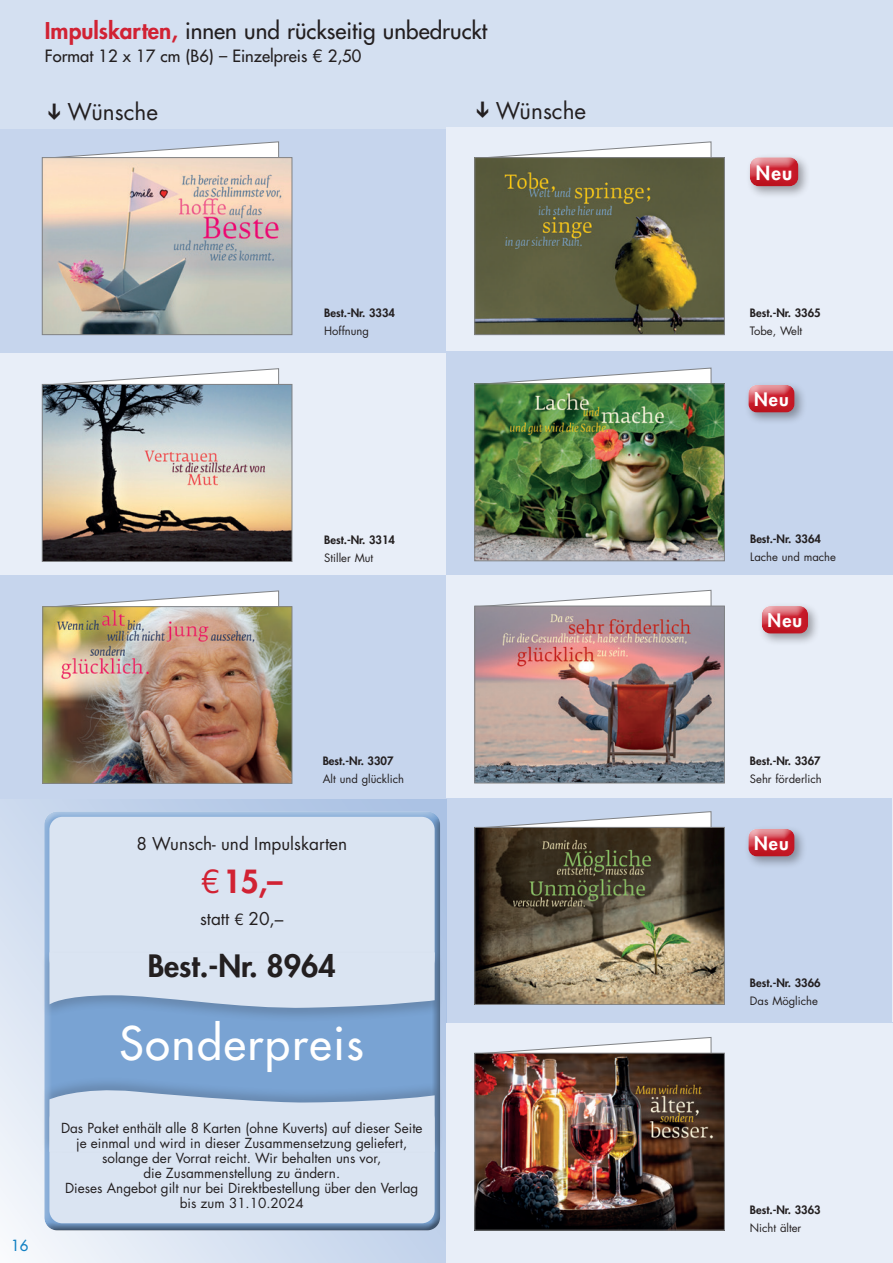
<style>
.page{position:relative;width:893px;height:1263px;background:#fff}
.page>*{position:absolute;margin:0;border:0;box-sizing:border-box;transform-origin:0 0}
.t1{font:500 45px "Futura Std";letter-spacing:.04em;color:#fff}
.t2{font:800 31.05px "Futura Std";color:#d12233}
.t3{font:800 30px "Futura Std";color:#231f20}
.t4{font:500 22.5px "Futura Std";color:#231f20}
.t5{font:22.5px "Futura Std";color:#231f20}
.t6{font:800 18.9px "Futura Std";color:#fff}
.t7{font:800 18px "Futura Std";letter-spacing:.06em;color:#fff}
.t8{font:17.25px "Futura Std";color:#231f20}
.t9{font:500 16.5px "Futura Std";color:#231f20}
.t10{font:500 15px "Futura Std";color:#007ac0}
.t11{font:13.5px/15px "Futura Std";color:#231f20;text-align:center}
.t12{font:800 11.25px "Futura Std";color:#231f20}
.t13{font:11.25px "Futura Std";color:#231f20}
.s1{font-weight:800;color:#d12233}
.s2{font-weight:400}
.s3{font-size:15px}
</style>
<div class="page">
<div style="left:446px;top:797px;width:447px;height:466px;background:#c6d5ed"></div>
<svg style="left:0;top:799px;width:446px;height:464px;background:#d4dff0"></svg>
<div style="left:0;top:0;width:893px;height:687px;background:#d4e0f1"></div>
<div style="left:0;top:352px;width:446px;height:223px;background:#e8eef8"></div>
<div style="left:0;top:129px;width:446px;height:223px;background:#c6d5ed"></div>
<div style="left:0;top:575px;width:446px;height:224px;background:#c6d5ed"></div>
<div style="left:446px;top:128px;width:447px;height:223px;background:#e8eef8"></div>
<div style="left:446px;top:574px;width:447px;height:224px;background:#e8eef8"></div>
<hr style="left:892px;top:799px;width:1px;height:223px;background:#e8eef8">
<div style="left:42px;top:815px;width:399px;height:418px;background:#231f20;opacity:.55"></div>
<div style="left:49px;top:817px;width:386px;height:155px;background:#dae4f2;border-radius:13px"></div>
<div style="left:41px;top:950px;width:402px;height:72px;background:#231f20;opacity:.2"></div>
<svg style="left:49px;top:952px;width:386px;height:57px"></svg>
<div style="left:49px;top:1106px;width:386px;height:117px;background:#dae4f2;border-radius:13px"></div>
<div style="left:41px;top:1076px;width:402px;height:78px;background:#231f20;opacity:.2"></div>
<svg style="left:49px;top:1086px;width:386px;height:66px"></svg>
<div style="left:446px;top:351px;width:447px;height:224px;background:#c6d5ed"></div>
<div style="left:446px;top:1023px;width:447px;height:240px;background:#e8eef8"></div>
<svg style="left:56px;top:141px;width:223px;height:16px"></svg>
<img style="left:44px;top:159px;width:246px;height:174px">
<div style="left:42px;top:157px;width:250px;height:178px;border:1px solid #808285"></div>
<div style="left:746px;top:153px;width:65px;height:46px;background:#231f20;opacity:.4"></div>
<div style="left:748px;top:155px;width:51px;height:25px;background:#fff;opacity:.75"></div>
<div style="left:748px;top:158px;width:51px;height:29px;background:#d12233;opacity:.3"></div>
<div style="left:744px;top:381px;width:63px;height:44px;background:#231f20;opacity:.4"></div>
<div style="left:746px;top:383px;width:49px;height:24px;background:#fff;opacity:.75"></div>
<div style="left:746px;top:386px;width:49px;height:27px;background:#d12233;opacity:.3"></div>
<div style="left:758px;top:602px;width:63px;height:44px;background:#231f20;opacity:.4"></div>
<div style="left:759px;top:604px;width:50px;height:24px;background:#fff;opacity:.75"></div>
<div style="left:759px;top:607px;width:50px;height:27px;background:#d12233;opacity:.3"></div>
<div style="left:744px;top:825px;width:63px;height:44px;background:#231f20;opacity:.4"></div>
<div style="left:746px;top:827px;width:49px;height:24px;background:#fff;opacity:.75"></div>
<div style="left:746px;top:830px;width:49px;height:27px;background:#d12233;opacity:.3"></div>
<svg style="left:53px;top:368px;width:226px;height:16px"></svg>
<img style="left:44px;top:386px;width:246px;height:174px">
<div style="left:42px;top:384px;width:250px;height:178px;border:1px solid #808285"></div>
<svg style="left:489px;top:141px;width:222px;height:16px"></svg>
<img style="left:477px;top:159px;width:246px;height:174px">
<div style="left:475px;top:157px;width:250px;height:178px;border:1px solid #808285"></div>
<svg style="left:58px;top:591px;width:221px;height:15px"></svg>
<img style="left:45px;top:608px;width:245px;height:173px">
<div style="left:43px;top:606px;width:249px;height:177px;border:1px solid #808285"></div>
<svg style="left:475px;top:368px;width:236px;height:16px"></svg>
<img style="left:477px;top:386px;width:246px;height:173px">
<div style="left:475px;top:384px;width:250px;height:177px;border:1px solid #808285"></div>
<svg style="left:475px;top:590px;width:236px;height:16px"></svg>
<img style="left:477px;top:608px;width:246px;height:173px">
<div style="left:475px;top:606px;width:250px;height:177px;border:1px solid #808285"></div>
<svg style="left:475px;top:811px;width:236px;height:16px"></svg>
<img style="left:477px;top:829px;width:246px;height:173px">
<div style="left:475px;top:827px;width:250px;height:177px;border:1px solid #808285"></div>
<svg style="left:475px;top:1037px;width:236px;height:16px"></svg>
<img style="left:477px;top:1055px;width:246px;height:173px">
<div style="left:475px;top:1053px;width:250px;height:177px;border:1px solid #808285"></div>
<h3 class="t4" style="left:45px;top:17px;width:444px"><span class="s1">Impulskarten,</span> innen und rückseitig unbedruckt</h3>
<p class="t9" style="left:45px;top:45px;width:318px">Format 12 x 17 cm (B6) – Einzelpreis <span class="s2">€</span> 2,50</p>
<h3 class="t5" style="left:68px;top:97px;width:92px">Wünsche</h3>
<h3 class="t5" style="left:496px;top:96px;width:92px">Wünsche</h3>
<p class="t12" style="left:324px;top:306px;width:72px">Best.-Nr. 3334</p>
<p class="t13" style="left:324px;top:324px;width:46px">Hoffnung</p>
<p class="t12" style="left:324px;top:533px;width:72px">Best.-Nr. 3314</p>
<p class="t13" style="left:324px;top:551px;width:51px">Stiller Mut</p>
<p class="t10" style="left:11px;top:1235px;width:19px">16</p>
<p class="t12" style="left:323px;top:754px;width:72px">Best.-Nr. 3307</p>
<p class="t13" style="left:323px;top:772px;width:83px">Alt und glücklich</p>
<p class="t8" style="left:136px;top:832px;width:212px">8 Wunsch- und Impulskarten</p>
<h2 class="t2" style="left:201px;top:862px;width:83px"><span class="s2">€</span>15,–</h2>
<p class="t8" style="left:200px;top:908px;width:85px">statt <span class="s3">€</span> 20,–</p>
<h3 class="t3" style="left:148px;top:947px;width:190px">Best.-Nr. 8964</h3>
<h1 class="t1" style="left:120px;top:1015px;width:246px">Sonderpreis</h1>
<p class="t11" style="left:61px;top:1120px;width:363px">Das Paket enthält alle 8 Karten (ohne Kuverts) auf dieser Seite je einmal und wird in dieser Zusammensetzung geliefert, solange der Vorrat reicht. Wir behalten uns vor,<br>die Zusammenstellung zu ändern.<br>Dieses Angebot gilt nur bei Direktbestellung über den Verlag bis zum 31.10.2024</p>
<h3 class="t6" style="left:756px;top:161px;width:38px">Neu</h3>
<p class="t12" style="left:750px;top:306px;width:72px">Best.-Nr. 3365</p>
<p class="t13" style="left:750px;top:324px;width:54px">Tobe, Welt</p>
<h3 class="t7" style="left:754px;top:388px;width:36px">Neu</h3>
<p class="t12" style="left:750px;top:531px;width:72px">Best.-Nr. 3364</p>
<p class="t13" style="left:750px;top:549px;width:87px">Lache und mache</p>
<h3 class="t7" style="left:768px;top:609px;width:36px">Neu</h3>
<p class="t12" style="left:750px;top:753px;width:72px">Best.-Nr. 3367</p>
<p class="t13" style="left:750px;top:771px;width:73px">Sehr förderlich</p>
<h3 class="t7" style="left:754px;top:832px;width:36px">Neu</h3>
<p class="t12" style="left:750px;top:976px;width:72px">Best.-Nr. 3366</p>
<p class="t13" style="left:750px;top:994px;width:69px">Das Mögliche</p>
<p class="t12" style="left:750px;top:1202px;width:72px">Best.-Nr. 3363</p>
<p class="t13" style="left:750px;top:1220px;width:53px">Nicht älter</p>
</div>
